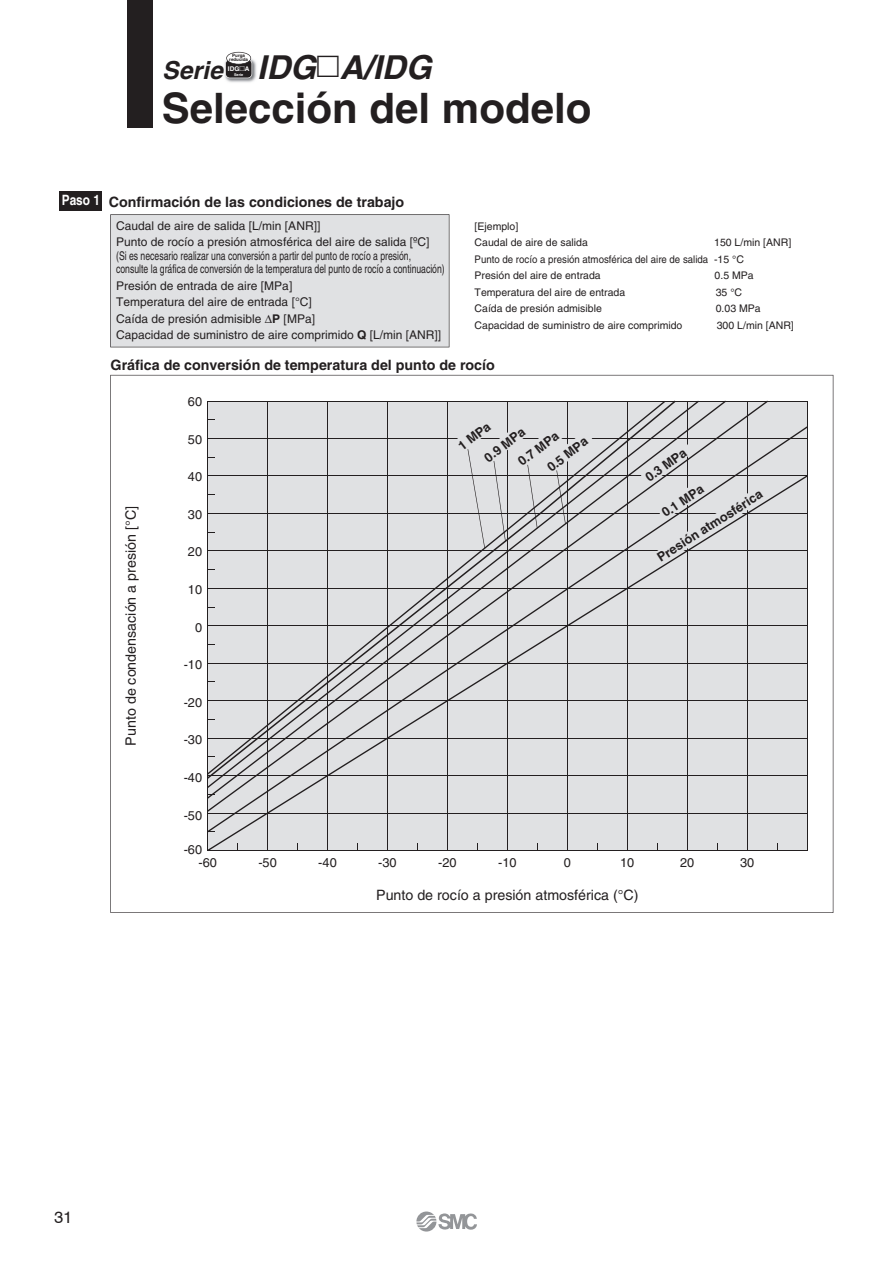
<style>
.page{position:relative;width:893px;height:1263px;background:#fff}
.page>*{position:absolute;margin:0;border:0;box-sizing:border-box;transform-origin:0 0}
.t1{font:700 42px "Helvetica";color:#231f20}
.t2{font:italic 700 33px "Helvetica";color:#231f20}
.t3{font:16.5px "Helvetica";color:#231f20}
.t4{font:700 14.25px "Helvetica";color:#231f20}
.t5{font:14.25px "Helvetica";color:#231f20}
.t6{font:12.75px "Helvetica";color:#231f20}
.t7{font:700 12.75px "Helvetica";color:#231f20}
.t8{font:12px/16.5px "Helvetica";color:#231f20}
.t9{font:12px/13.5px "Helvetica";color:#231f20;scale:.72 1}
.t10{font:10.5px/16.5px "Helvetica";color:#231f20}
.t11{font:700 6.45px "Helvetica";color:#fff}
.t12{font:700 4.5px/4.5px "Helvetica";color:#231f20;text-align:center}
.t13{font:700 3.75px "Helvetica";color:#fff}
.s1{font-size:24.75px}
.s2{font-family:"European Pi Three";font-weight:400;font-style:normal;font-size:28.5px}
.s3{font-family:"European Pi Three";font-weight:400}
.s4{color:#fff}
.s5{font-weight:700}
</style>
<div class="page">
<svg style="left:110px;top:375px;width:723px;height:538px;fill:#e0e1e3"></svg>
<div style="left:60px;top:191px;width:42px;height:19px;background:#231f20"></div>
<svg style="left:640px;top:441px;width:137px;height:124px;background:#d4d4d6"></svg>
<svg style="left:453px;top:417px;width:141px;height:131px;background:#d1d2d4"></svg>
<div style="left:128px;top:0;width:25px;height:128px;background:#231f20"></div>
<img style="left:226px;top:59px;width:31px;height:24px">
<img style="left:224px;top:63px;width:26px;height:16px">
<svg style="left:225px;top:52px;width:27px;height:26px"></svg>
<svg style="left:416px;top:1212px;width:61px;height:20px"></svg>
<div style="left:110px;top:214px;width:339px;height:133px;background:#e0e1e3"></div>
<p class="t12" style="left:229px;top:53px;width:20px">Purga reducida</p>
<h2 class="t2" style="left:162px;top:55px;width:271px"><span class="s1">Serie</span> IDG<span class="s2">-</span>A/IDG</h2>
<p class="t11" style="left:228px;top:67px;width:23px">IDG<span class="s3">-</span>A</p>
<p class="t13" style="left:234px;top:73px;width:11px">Serie</p>
<h1 class="t1" style="left:162px;top:93px;width:431px">Selección del modelo</h1>
<h3 class="t4" style="left:62px;top:196px;width:344px"><span class="s4">Paso 1</span> Confirmación de las condiciones de trabajo</h3>
<p class="t8" style="left:116px;top:219px;width:315px">Caudal de aire de salida [L/min [ANR]]<br>Punto de rocío a presión atmosférica del aire de salida [ºC]</p>
<p class="t9" style="left:116px;top:250px;width:458px">(Si es necesario realizar una conversión a partir del punto de rocío a presión, consulte la gráfica de conversión de la temperatura del punto de rocío a continuación)</p>
<p class="t8" style="left:116px;top:279px;width:326px">Presión de entrada de aire [MPa]<br>Temperatura del aire de entrada [°C]<br>Caída de presión admisible <span class="s5">P</span> [MPa]<br>Capacidad de suministro de aire comprimido <span class="s5">Q</span> [L/min [ANR]]</p>
<p class="t10" style="left:474px;top:219px;width:115px">[Ejemplo]<br>Caudal de aire de salida</p>
<p class="t10" style="left:474px;top:236px;width:318px;text-indent:239px">150 L/min [ANR]<br>Punto de rocío a presión atmosférica del aire de salida -15 °C<br>Presión del aire de entrada</p>
<p class="t10" style="left:714px;top:269px;width:41px">0.5 MPa</p>
<p class="t10" style="left:474px;top:285px;width:152px">Temperatura del aire de entrada</p>
<p class="t10" style="left:715px;top:285px;width:28px">35 °C</p>
<p class="t10" style="left:474px;top:302px;width:129px">Caída de presión admisible</p>
<p class="t10" style="left:715px;top:302px;width:46px">0.03 MPa</p>
<p class="t10" style="left:474px;top:318px;width:209px">Capacidad de suministro de aire comprimido</p>
<p class="t10" style="left:716px;top:318px;width:79px">300 L/min [ANR]</p>
<h3 class="t4" style="left:111px;top:360px;width:386px">Gráfica de conversión de temperatura del punto de rocío</h3>
<h3 class="t5" style="left:125px;top:746px;width:241px;rotate:-90deg">Punto de condensación a presión [°C]</h3>
<p class="t6" style="left:188px;top:397px;width:16px">60</p>
<p class="t6" style="left:188px;top:435px;width:16px">50</p>
<p class="t6" style="left:188px;top:472px;width:16px">40</p>
<p class="t6" style="left:188px;top:510px;width:16px">30</p>
<p class="t6" style="left:188px;top:547px;width:16px">20</p>
<p class="t6" style="left:188px;top:585px;width:16px">10</p>
<p class="t6" style="left:195px;top:623px;width:9px">0</p>
<p class="t6" style="left:184px;top:660px;width:20px">-10</p>
<p class="t6" style="left:184px;top:698px;width:20px">-20</p>
<p class="t6" style="left:184px;top:735px;width:20px">-30</p>
<p class="t6" style="left:184px;top:773px;width:20px">-40</p>
<p class="t6" style="left:184px;top:811px;width:20px">-50</p>
<p class="t6" style="left:184px;top:845px;width:20px">-60</p>
<p class="t7" style="left:457px;top:443px;width:38px;rotate:-37deg">1 MPa</p>
<p class="t7" style="left:483px;top:455px;width:49px;rotate:-37deg">0.9 MPa</p>
<p class="t7" style="left:517px;top:459px;width:49px;rotate:-37deg">0.7 MPa</p>
<p class="t7" style="left:545px;top:465px;width:49px;rotate:-37deg">0.5 MPa</p>
<p class="t7" style="left:644px;top:475px;width:49px;rotate:-36deg">0.3 MPa</p>
<p class="t7" style="left:660px;top:510px;width:49px;rotate:-34deg">0.1 MPa</p>
<p class="t7" style="left:656px;top:555px;width:123px;rotate:-33deg">Presión atmosférica</p>
<p class="t6" style="left:198px;top:858px;width:20px">-60</p>
<p class="t6" style="left:258px;top:858px;width:20px">-50</p>
<p class="t6" style="left:318px;top:858px;width:20px">-40</p>
<p class="t6" style="left:378px;top:858px;width:20px">-30</p>
<p class="t6" style="left:438px;top:858px;width:20px">-20</p>
<p class="t6" style="left:498px;top:858px;width:20px">-10</p>
<p class="t6" style="left:563px;top:858px;width:9px">0</p>
<p class="t6" style="left:620px;top:858px;width:16px">10</p>
<p class="t6" style="left:680px;top:858px;width:16px">20</p>
<p class="t6" style="left:740px;top:858px;width:16px">30</p>
<h3 class="t3" style="left:54px;top:1211px;width:20px">31</h3>
<h3 class="t5" style="left:376px;top:890px;width:264px">Punto de rocío a presión atmosférica (°C)</h3>
</div>
